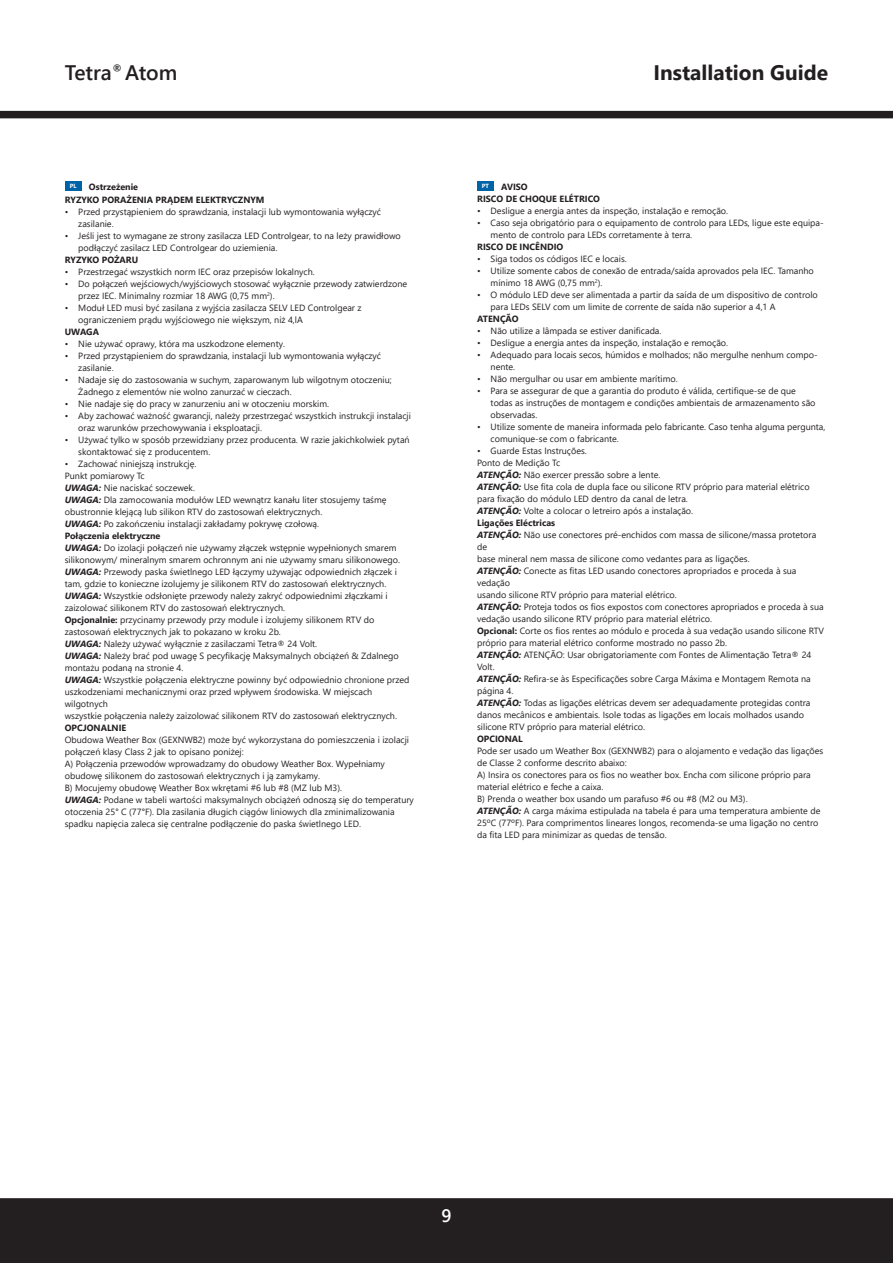
<style>
.page{position:relative;width:893px;height:1263px;background:#fff}
.page>*{position:absolute;margin:0;border:0;box-sizing:border-box;transform-origin:0 0}
.t1{font:700 21px "Segoe UI";color:#231f20}
.t2{font:600 21px "Segoe UI";color:#231f20}
.t3{font:600 18px "Segoe UI";color:#fff}
.t4{font:9px/12px "Segoe UI";color:#231f20}
.t5{font:700 9px/13.4px "Segoe UI";color:#231f20}
.t6{font:700 6px "Segoe UI";color:#fff}
.s1{font-weight:700;font-style:italic}
.s2{font-weight:700}
</style>
<div class="page">
<div style="left:65px;top:181px;width:16px;height:10px;background:#0163a7"></div>
<div style="left:477px;top:181px;width:17px;height:10px;background:#0163a7"></div>
<div style="left:0;top:1198px;width:893px;height:65px;background:#231f20"></div>
<div style="left:0;top:111px;width:893px;height:7px;background:#231f20"></div>
<h1 class="t2" style="left:65px;top:53px;width:114px">Tetra<sup>®</sup> Atom</h1>
<h1 class="t1" style="left:653px;top:53px;width:176px">Installation Guide</h1>
<p class="t5" style="left:65px;top:179px;width:201px;text-indent:24px">Ostrzeżenie<br>RYZYKO PORAŻENIA PRĄDEM ELEKTRYCZNYM</p>
<p class="t4" style="left:78px;top:205px;width:304px;text-indent:-14px">• Przed przystąpieniem do sprawdzania, instalacji lub wymontowania wyłączyć zasilanie.</p>
<p class="t4" style="left:78px;top:229px;width:324px;text-indent:-14px">• Jeśli jest to wymagane ze strony zasilacza LED Controlgear, to na leży prawidłowo podłączyć zasilacz LED Controlgear do uziemienia.</p>
<p class="t5" style="left:65px;top:253px;width:75px">RYZYKO POŻARU</p>
<p class="t4" style="left:65px;top:265px;width:252px">• Przestrzegać wszystkich norm IEC oraz przepisów lokalnych.</p>
<p class="t4" style="left:78px;top:277px;width:330px;text-indent:-14px">• Do połączeń wejściowych/wyjściowych stosować wyłącznie przewody zatwierdzone przez IEC. Minimalny rozmiar 18 AWG (0,75 mm<sup>2</sup>).</p>
<p class="t4" style="left:78px;top:301px;width:285px;text-indent:-14px">• Moduł LED musi być zasilana z wyjścia zasilacza SELV LED Controlgear z ograniczeniem prądu wyjściowego nie większym, niż 4,lA</p>
<p class="t5" style="left:65px;top:325px;width:36px">UWAGA</p>
<p class="t4" style="left:65px;top:337px;width:222px">• Nie używać oprawy, która ma uszkodzone elementy.</p>
<p class="t4" style="left:78px;top:349px;width:304px;text-indent:-14px">• Przed przystąpieniem do sprawdzania, instalacji lub wymontowania wyłączyć zasilanie.</p>
<p class="t4" style="left:78px;top:373px;width:315px;text-indent:-14px">• Nadaje się do zastosowania w suchym, zaparowanym lub wilgotnym otoczeniu;<br>Żadnego z elementów nie wolno zanurzać w cieczach.</p>
<p class="t4" style="left:65px;top:397px;width:266px">• Nie nadaje się do pracy w zanurzeniu ani w otoczeniu morskim.</p>
<p class="t4" style="left:78px;top:409px;width:334px;text-indent:-14px">• Aby zachować ważność gwarancji, należy przestrzegać wszystkich instrukcji instalacji oraz warunków przechowywania i eksploatacji.</p>
<p class="t4" style="left:78px;top:433px;width:333px;text-indent:-14px">• Używać tylko w sposób przewidziany przez producenta. W razie jakichkolwiek pytań skontaktować się z producentem.</p>
<p class="t4" style="left:65px;top:457px;width:346px">• Zachować niniejszą instrukcję.<br>Punkt pomiarowy Tc<br><span class="s1">UWAGA:</span> Nie naciskać soczewek.<br><span class="s1">UWAGA:</span> Dla zamocowania modułów LED wewnątrz kanału liter stosujemy taśmę obustronnie klejącą lub silikon RTV do zastosowań elektrycznych.<br><span class="s1">UWAGA:</span> Po zakończeniu instalacji zakładamy pokrywę czołową.<br><span class="s2">Połączenia elektryczne<br></span><span class="s1">UWAGA:</span> Do izolacji połączeń nie używamy złączek wstępnie wypełnionych smarem silikonowym/ mineralnym smarem ochronnym ani nie używamy smaru silikonowego.<br><span class="s1">UWAGA:</span> Przewody paska świetlnego LED łączymy używając odpowiednich złączek i tam, gdzie to konieczne izolujemy je silikonem RTV do zastosowań elektrycznych.<br><span class="s1">UWAGA:</span> Wszystkie odsłonięte przewody należy zakryć odpowiednimi złączkami i zaizolować silikonem RTV do zastosowań elektrycznych.<br><span class="s2">Opcjonalnie:</span> przycinamy przewody przy module i izolujemy silikonem RTV do zastosowań elektrycznych jak to pokazano w kroku 2b.<br><span class="s1">UWAGA:</span> Należy używać wyłącznie z zasilaczami Tetra® 24 Volt.<br><span class="s1">UWAGA:</span> Należy brać pod uwagę S pecyfikację Maksymalnych obciążeń &amp; Zdalnego montażu podaną na stronie 4.<br><span class="s1">UWAGA:</span> Wszystkie połączenia elektryczne powinny być odpowiednio chronione przed uszkodzeniami mechanicznymi oraz przed wpływem środowiska. W miejscach wilgotnych<br>wszystkie połączenia należy zaizolować silikonem RTV do zastosowań elektrycznych.</p>
<p class="t5" style="left:65px;top:720px;width:63px">OPCJONALNIE</p>
<p class="t4" style="left:65px;top:733px;width:351px">Obudowa Weather Box (GEXNWB2) może być wykorzystana do pomieszczenia i izolacji połączeń klasy Class 2 jak to opisano poniżej:<br>A) Połączenia przewodów wprowadzamy do obudowy Weather Box. Wypełniamy obudowę silikonem do zastosowań elektrycznych i ją zamykamy.<br>B) Mocujemy obudowę Weather Box wkrętami #6 lub #8 (MZ lub M3).<br><span class="s1">UWAGA:</span> Podane w tabeli wartości maksymalnych obciążeń odnoszą się do temperatury otoczenia 25° C (77°F). Dla zasilania długich ciągów liniowych dla zminimalizowania spadku napięcia zaleca się centralne podłączenie do paska świetlnego LED.</p>
<p class="t6" style="left:70px;top:180px;width:8px">PL</p>
<p class="t6" style="left:482px;top:180px;width:9px">PT</p>
<p class="t5" style="left:477px;top:180px;width:124px;line-height:11.9px;text-indent:24px">AVISO<br>RISCO DE CHOQUE ELÉTRICO</p>
<p class="t4" style="left:477px;top:204px;width:253px">• Desligue a energia antes da inspeção, instalação e remoção.</p>
<p class="t4" style="left:491px;top:216px;width:335px;text-indent:-14px">• Caso seja obrigatório para o equipamento de controlo para LEDs, ligue este equipa&shy;mento de controlo para LEDs corretamente à terra.</p>
<p class="t5" style="left:477px;top:239px;width:88px">RISCO DE INCÊNDIO</p>
<p class="t4" style="left:477px;top:252px;width:151px">• Siga todos os códigos IEC e locais.</p>
<p class="t4" style="left:491px;top:264px;width:325px;text-indent:-14px">• Utilize somente cabos de conexão de entrada/saída aprovados pela IEC. Tamanho mínimo 18 AWG (0,75 mm<sup>2</sup>).</p>
<p class="t4" style="left:491px;top:288px;width:329px;text-indent:-14px">• O módulo LED deve ser alimentada a partir da saída de um dispositivo de controlo para LEDs SELV com um limite de corrente de saída não superior a 4,1 A</p>
<p class="t5" style="left:477px;top:311px;width:43px">ATENÇÃO</p>
<p class="t4" style="left:477px;top:324px;width:186px">• Não utilize a lâmpada se estiver danificada.</p>
<p class="t4" style="left:477px;top:336px;width:253px">• Desligue a energia antes da inspeção, instalação e remoção.</p>
<p class="t4" style="left:491px;top:348px;width:329px;text-indent:-14px">• Adequado para locais secos, húmidos e molhados; não mergulhe nenhum compo&shy;nente.</p>
<p class="t4" style="left:477px;top:372px;width:202px">• Não mergulhar ou usar em ambiente marítimo.</p>
<p class="t4" style="left:491px;top:384px;width:326px;text-indent:-14px">• Para se assegurar de que a garantia do produto é válida, certifique-se de que todas as instruções de montagem e condições ambientais de armazenamento são observadas.</p>
<p class="t4" style="left:491px;top:420px;width:336px;text-indent:-14px">• Utilize somente de maneira informada pelo fabricante. Caso tenha alguma pergunta, comunique-se com o fabricante.</p>
<p class="t4" style="left:477px;top:444px;width:349px">• Guarde Estas Instruções.<br>Ponto de Medição Tc<br><span class="s1">ATENÇÃO:</span> Não exercer pressão sobre a lente.<br><span class="s1">ATENÇÃO:</span> Use fita cola de dupla face ou silicone RTV próprio para material elétrico para fixação do módulo LED dentro da canal de letra.<br><span class="s1">ATENÇÃO:</span> Volte a colocar o letreiro após a instalação.<br><span class="s2">Ligações Eléctricas<br></span><span class="s1">ATENÇÃO:</span> Não use conectores pré-enchidos com massa de silicone/massa protetora de<br>base mineral nem massa de silicone como vedantes para as ligações.<br><span class="s1">ATENÇÃO:</span> Conecte as fitas LED usando conectores apropriados e proceda à sua vedação<br>usando silicone RTV próprio para material elétrico.<br><span class="s1">ATENÇÃO:</span> Proteja todos os fios expostos com conectores apropriados e proceda à sua vedação usando silicone RTV próprio para material elétrico.<br><span class="s2">Opcional:</span> Corte os fios rentes ao módulo e proceda à sua vedação usando silicone RTV próprio para material elétrico conforme mostrado no passo 2b.<br><span class="s1">ATENÇÃO:</span> ATENÇÃO: Usar obrigatoriamente com Fontes de Alimentação Tetra® 24<br>Volt.<br><span class="s1">ATENÇÃO:</span> Refira-se às Especificações sobre Carga Máxima e Montagem Remota na página 4.<br><span class="s1">ATENÇÃO:</span> Todas as ligações elétricas devem ser adequadamente protegidas contra danos mecânicos e ambientais. Isole todas as ligações em locais molhados usando silicone RTV próprio para material elétrico.</p>
<p class="t5" style="left:477px;top:731px;width:47px">OPCIONAL</p>
<p class="t4" style="left:477px;top:744px;width:348px">Pode ser usado um Weather Box (GEXNWB2) para o alojamento e vedação das ligações de Classe 2 conforme descrito abaixo:<br>A) Insira os conectores para os fios no weather box. Encha com silicone próprio para material elétrico e feche a caixa.<br>B) Prenda o weather box usando um parafuso #6 ou #8 (M2 ou M3).<br><span class="s1">ATENÇÃO:</span> A carga máxima estipulada na tabela é para uma temperatura ambiente de 25ºC (77ºF). Para comprimentos lineares longos, recomenda-se uma ligação no centro da fita LED para minimizar as quedas de tensão.</p>
<h2 class="t3" style="left:441px;top:1199px;width:12px">9</h2>
</div>
